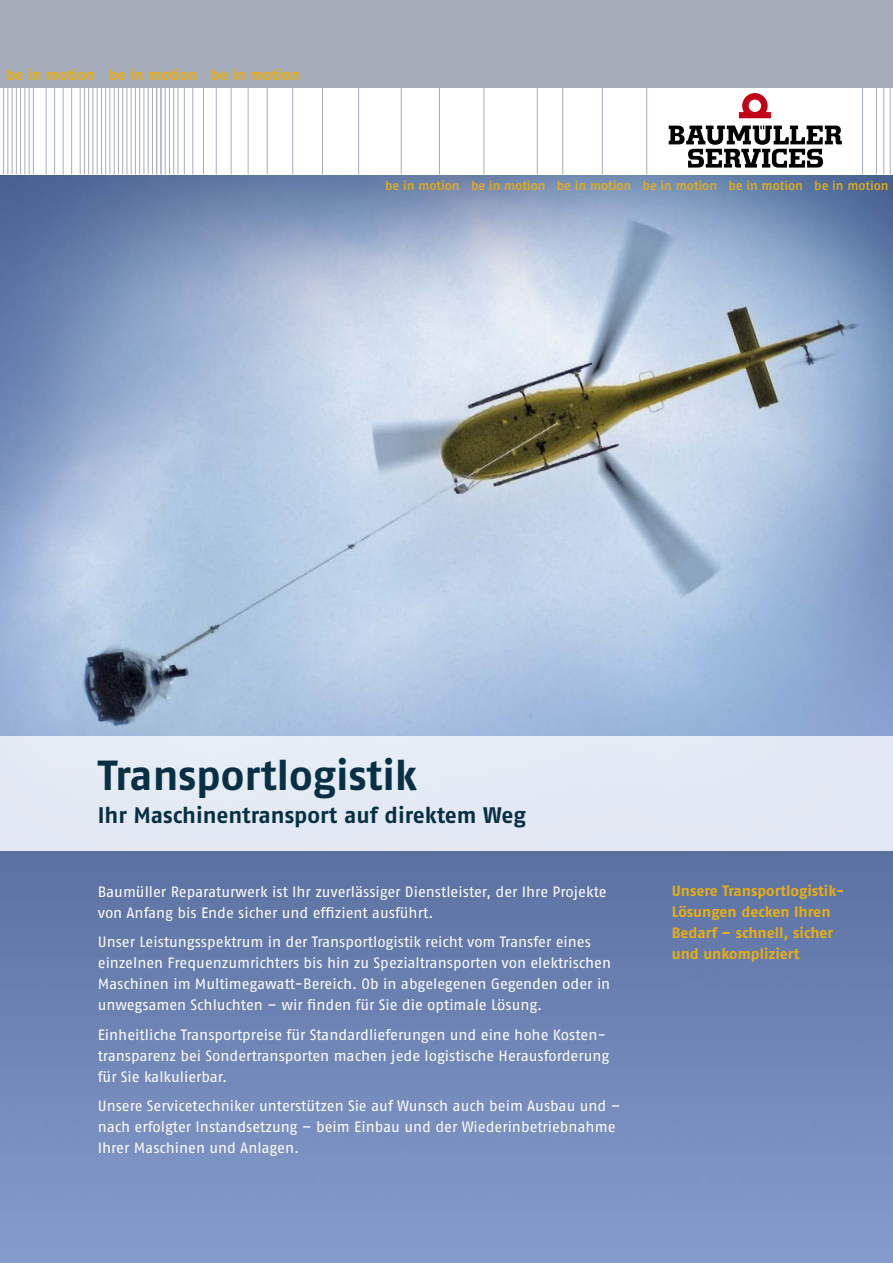
<style>
.page{position:relative;width:893px;height:1263px;background:#fff}
.page>*{position:absolute;margin:0;border:0;box-sizing:border-box;transform-origin:0 0}
.t1{font:700 42px "Fago No";color:#083045}
.t2{font:700 22.5px "Fago No";letter-spacing:-.005em;color:#083045}
.t3{font:15px/21px "Fago No";letter-spacing:-.005em;color:#fff}
.t4{font:700 15px/21px "Fago No";color:#e7ae15}
.t5{font:12.75px "Fago No Med";color:#e7ae15}
</style>
<div class="page">
<img style="left:0;top:850px;width:893px;height:413px">
<img style="left:0;top:174px;width:893px;height:562px">
<div style="left:0;top:736px;width:893px;height:114px;background:#e3e9f4"></div>
<hr style="left:537px;top:87px;width:1px;height:87px;background:#a5adbb">
<hr style="left:562px;top:87px;width:1px;height:87px;background:#a5adbb">
<hr style="left:862px;top:87px;width:1px;height:87px;background:#a5adbb">
<hr style="left:646px;top:87px;width:1px;height:87px;background:#a5adbb">
<hr style="left:876px;top:87px;width:1px;height:87px;background:#a5adbb">
<hr style="left:883px;top:87px;width:1px;height:87px;background:#a5adbb">
<hr style="left:890px;top:87px;width:1px;height:87px;background:#a5adbb">
<hr style="left:3px;top:87px;width:1px;height:87px;background:#a5adbb">
<hr style="left:7px;top:87px;width:1px;height:87px;background:#a5adbb">
<hr style="left:12px;top:87px;width:1px;height:87px;background:#a5adbb">
<hr style="left:16px;top:87px;width:1px;height:87px;background:#a5adbb">
<hr style="left:20px;top:87px;width:1px;height:87px;background:#a5adbb">
<hr style="left:24px;top:87px;width:1px;height:87px;background:#a5adbb">
<hr style="left:29px;top:87px;width:1px;height:87px;background:#a5adbb">
<hr style="left:292px;top:87px;width:1px;height:87px;background:#a5adbb">
<hr style="left:322px;top:87px;width:1px;height:87px;background:#a5adbb">
<hr style="left:358px;top:87px;width:1px;height:87px;background:#a5adbb">
<hr style="left:602px;top:87px;width:1px;height:87px;background:#a5adbb">
<hr style="left:173px;top:87px;width:1px;height:87px;background:#a5adbb">
<hr style="left:178px;top:87px;width:1px;height:87px;background:#a5adbb">
<hr style="left:184px;top:87px;width:1px;height:87px;background:#a5adbb">
<hr style="left:192px;top:87px;width:1px;height:87px;background:#a5adbb">
<hr style="left:203px;top:87px;width:1px;height:87px;background:#a5adbb">
<hr style="left:216px;top:87px;width:1px;height:87px;background:#a5adbb">
<hr style="left:231px;top:87px;width:1px;height:87px;background:#a5adbb">
<hr style="left:248px;top:87px;width:1px;height:87px;background:#a5adbb">
<hr style="left:267px;top:87px;width:1px;height:87px;background:#a5adbb">
<hr style="left:439px;top:87px;width:1px;height:87px;background:#a5adbb">
<hr style="left:401px;top:87px;width:1px;height:87px;background:#a5adbb">
<hr style="left:483px;top:87px;width:1px;height:87px;background:#a5adbb">
<hr style="left:46px;top:87px;width:1px;height:87px;background:#a5adbb">
<hr style="left:54px;top:87px;width:1px;height:87px;background:#a5adbb">
<hr style="left:63px;top:87px;width:1px;height:87px;background:#a5adbb">
<hr style="left:71px;top:87px;width:1px;height:87px;background:#a5adbb">
<hr style="left:80px;top:87px;width:1px;height:87px;background:#a5adbb">
<hr style="left:84px;top:87px;width:1px;height:87px;background:#a5adbb">
<hr style="left:88px;top:87px;width:1px;height:87px;background:#a5adbb">
<hr style="left:92px;top:87px;width:1px;height:87px;background:#a5adbb">
<hr style="left:97px;top:87px;width:1px;height:87px;background:#a5adbb">
<hr style="left:101px;top:87px;width:1px;height:87px;background:#a5adbb">
<hr style="left:105px;top:87px;width:1px;height:87px;background:#a5adbb">
<hr style="left:109px;top:87px;width:1px;height:87px;background:#a5adbb">
<hr style="left:114px;top:87px;width:1px;height:87px;background:#a5adbb">
<hr style="left:118px;top:87px;width:1px;height:87px;background:#a5adbb">
<hr style="left:122px;top:87px;width:1px;height:87px;background:#a5adbb">
<hr style="left:126px;top:87px;width:1px;height:87px;background:#a5adbb">
<hr style="left:131px;top:87px;width:1px;height:87px;background:#a5adbb">
<hr style="left:135px;top:87px;width:1px;height:87px;background:#a5adbb">
<hr style="left:139px;top:87px;width:1px;height:87px;background:#a5adbb">
<hr style="left:144px;top:87px;width:1px;height:87px;background:#a5adbb">
<hr style="left:148px;top:87px;width:1px;height:87px;background:#a5adbb">
<hr style="left:152px;top:87px;width:1px;height:87px;background:#a5adbb">
<hr style="left:156px;top:87px;width:1px;height:87px;background:#a5adbb">
<hr style="left:161px;top:87px;width:1px;height:87px;background:#a5adbb">
<hr style="left:165px;top:87px;width:1px;height:87px;background:#a5adbb">
<hr style="left:169px;top:87px;width:1px;height:87px;background:#a5adbb">
<hr style="left:33px;top:87px;width:1px;height:87px;background:#a5adbb">
<div style="left:0;top:0;width:893px;height:87px;background:#a5adbb"></div>
<svg style="left:668px;top:93px;width:174px;height:75px"></svg>
<p class="t4" style="left:6px;top:64px;width:295px">be in motion be in motion be in motion</p>
<p class="t5" style="left:385px;top:178px;width:505px">be in motion be in motion be in motion be in motion be in motion be in motion</p>
<h1 class="t1" style="left:98px;top:751px;width:321px">Transportlogistik</h1>
<h2 class="t2" style="left:98px;top:802px;width:430px">Ihr Maschinentransport auf direktem Weg</h2>
<p class="t3" style="left:98px;top:881px;width:510px">Baumüller Reparaturwerk ist Ihr zuverlässiger Dienstleister, der Ihre Projekte von Anfang bis Ende sicher und effizient ausführt.</p>
<p class="t3" style="left:98px;top:931px;width:515px">Unser Leistungsspektrum in der Transportlogistik reicht vom Transfer eines einzelnen Frequenzumrichters bis hin zu Spezialtransporten von elektrischen Maschinen im Multimegawatt-Bereich. Ob in abgelegenen Gegenden oder in unwegsamen Schluchten – wir finden für Sie die optimale Lösung.</p>
<p class="t3" style="left:98px;top:1024px;width:513px">Einheitliche Transportpreise für Standardlieferungen und eine hohe Kosten&shy;transparenz bei Sondertransporten machen jede logistische Herausforderung für Sie kalkulierbar.</p>
<p class="t3" style="left:98px;top:1095px;width:524px">Unsere Servicetechniker unterstützen Sie auf Wunsch auch beim Ausbau und – nach erfolgter Instandsetzung – beim Einbau und der Wiederinbetriebnahme<br>Ihrer Maschinen und Anlagen.</p>
<p class="t4" style="left:672px;top:880px;width:174px">Unsere Transportlogistik-<br>Lösungen decken Ihren<br>Bedarf – schnell, sicher und unkompliziert</p>
</div>
